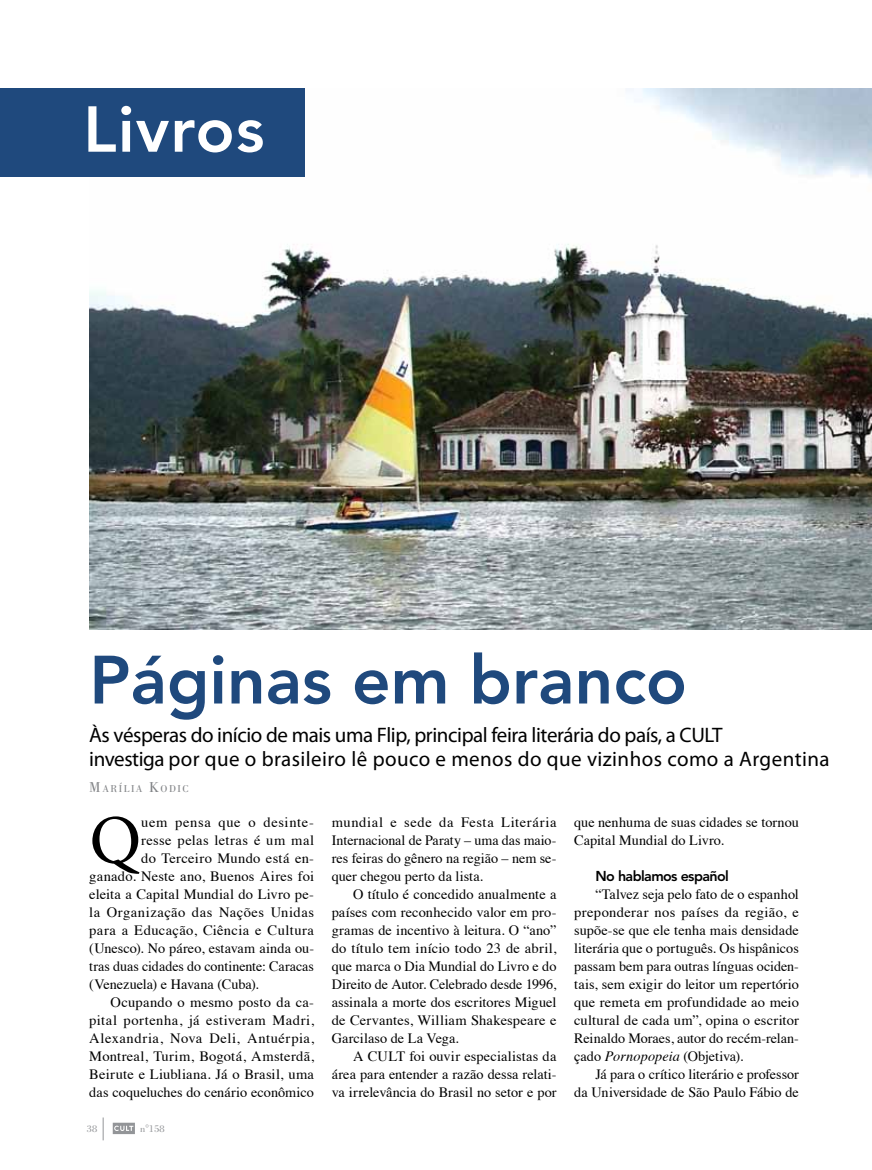
<style>
.page{position:relative;width:872px;height:1170px;background:#fff}
.page>*{position:absolute;margin:0;border:0;box-sizing:border-box;transform-origin:0 0}
.t1{font:69.6px "Minion Pro";color:#000}
.t2{font:800 67.5px "Avenir LT Std";color:#1f497d}
.t3{font:800 64.05px "Avenir LT Std";letter-spacing:.02em;color:#fff}
.t4{font:21px/24px "Myriad Pro";letter-spacing:-.02em;color:#000}
.t5{font:14.25px/18px "Times";letter-spacing:.01em;color:#000;text-align:justify}
.t6{font:14.25px "Times";letter-spacing:.035em;color:#000}
.t7{font:14.25px "Times";letter-spacing:.03em;color:#000}
.t8{font:14.25px "Times";letter-spacing:.04em;color:#000}
.t9{font:800 14.25px "Avenir LT Std";letter-spacing:-.04em;color:#000}
.t10{font:10.5px "Bodoni BT";letter-spacing:.145em;color:#808285}
.t11{font:10.5px "Bodoni BT";color:#939598}
.s1{font-size:15px}
.s2{font-style:italic}
</style>
<div class="page">
<svg style="left:113px;top:1122px;width:22px;height:11px"></svg>
<svg style="left:103px;top:1117px;width:1px;height:23px"></svg>
<img style="left:89px;top:89px;width:783px;height:540px">
<div style="left:0;top:88px;width:304px;height:89px;background:#1f497d"></div>
<h3 class="t3" style="left:83px;top:91px;width:183px">Livros</h3>
<h2 class="t2" style="left:89px;top:640px;width:599px">Páginas em branco</h2>
<h3 class="t4" style="left:89px;top:722px;width:741px">Às vésperas do início de mais uma Flip, principal feira literária do país, a CULT<br>investiga por que o brasileiro lê pouco e menos do que vizinhos como a Argentina</h3>
<p class="t10" style="left:89px;top:782px;width:101px"><span class="s1">M</span>ARÍLIA <span class="s1">K</span>ODIC</p>
<h1 class="t1" style="left:89px;top:793px;width:53px">Q</h1>
<p class="t8" style="left:141px;top:808px;width:174px">uem pensa que o desinte-</p>
<p class="t7" style="left:141px;top:826px;width:174px">resse pelas letras é um mal</p>
<p class="t5" style="left:141px;top:847px;width:174px">do Terceiro Mundo está en-</p>
<p class="t5" style="left:89px;top:865px;width:226px">ganado. Neste ano, Buenos Aires foi</p>
<p class="t5" style="left:89px;top:883px;width:226px">eleita a Capital Mundial do Livro pe-</p>
<p class="t6" style="left:89px;top:898px;width:226px">la Organização das Nações Unidas</p>
<p class="t5" style="left:89px;top:919px;width:226px">para a Educação, Ciência e Cultura</p>
<p class="t5" style="left:89px;top:937px;width:226px">(Unesco). No páreo, estavam ainda ou-</p>
<p class="t5" style="left:89px;top:955px;width:226px">tras duas cidades do continente: Caracas</p>
<p class="t5" style="left:89px;top:973px;width:171px">(Venezuela) e Havana (Cuba).</p>
<p class="t5" style="left:111px;top:991px;width:205px">Ocupando o mesmo posto da ca-</p>
<p class="t6" style="left:89px;top:1006px;width:226px">pital portenha, já estiveram Madri,</p>
<p class="t7" style="left:89px;top:1024px;width:226px">Alexandria, Nova Deli, Antuérpia,</p>
<p class="t5" style="left:89px;top:1045px;width:226px">Montreal, Turim, Bogotá, Amsterdã,</p>
<p class="t5" style="left:89px;top:1063px;width:226px">Beirute e Liubliana. Já o Brasil, uma</p>
<p class="t5" style="left:89px;top:1081px;width:226px">das coqueluches do cenário econômico</p>
<p class="t11" style="left:87px;top:1121px;width:12px">38</p>
<p class="t11" style="left:140px;top:1122px;width:26px">n°158</p>
<p class="t5" style="left:332px;top:811px;width:226px">mundial e sede da Festa Literária Internacional de Paraty – uma das maio&shy;res feiras do gênero na região – nem se&shy;quer chegou perto da lista.</p>
<p class="t5" style="left:332px;top:883px;width:226px;text-indent:21px">O título é concedido anualmente a países com reconhecido valor em pro&shy;gramas de incentivo à leitura. O “ano” do título tem início todo 23 de abril, que marca o Dia Mundial do Livro e do Direito de Autor. Celebrado desde 1996, assinala a morte dos escritores Miguel de Cervantes, William Shakespeare e Garcilaso de La Vega.</p>
<p class="t5" style="left:332px;top:1045px;width:226px;text-indent:21px">A CULT foi ouvir especialistas da área para entender a razão dessa relati&shy;va irrelevância do Brasil no setor e por</p>
<p class="t5" style="left:574px;top:811px;width:226px">que nenhuma de suas cidades se tornou<br>Capital Mundial do Livro.</p>
<p class="t9" style="left:595px;top:867px;width:135px">No hablamos español</p>
<p class="t5" style="left:574px;top:883px;width:226px;text-indent:21px">“Talvez seja pelo fato de o espanhol preponderar nos países da região, e supõe-se que ele tenha mais densidade literária que o português. Os hispânicos passam bem para outras línguas ociden&shy;tais, sem exigir do leitor um repertório que remeta em profundidade ao meio cultural de cada um”, opina o escritor Reinaldo Moraes, autor do recém-relan&shy;çado <span class="s2">Pornopopeia</span> (Objetiva).</p>
<p class="t5" style="left:574px;top:1063px;width:226px;text-align:right">Já para o crítico literário e professor<br>da Universidade de São Paulo Fábio de</p>
</div>
